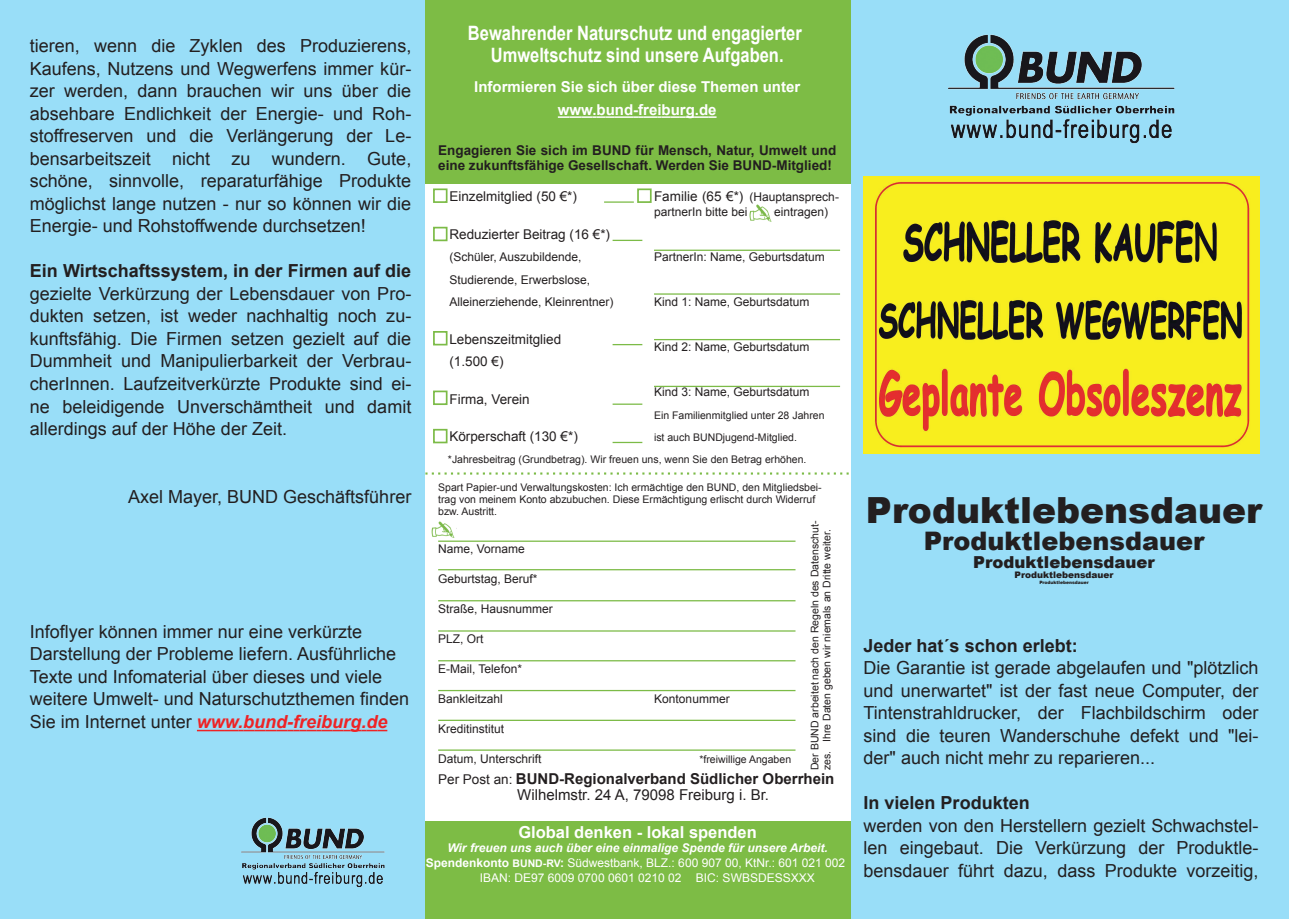
<style>
.page{position:relative;width:1289px;height:919px;background:#fff}
.page>*{position:absolute;margin:0;border:0;box-sizing:border-box;transform-origin:0 0}
.t1{font:900 36px "Arial";color:#231f20}
.t2{font:900 25.5px "Arial";color:#231f20}
.t3{font:700 19.8px/22.5px "Arial";color:#fff;text-align:center;scale:.83 1}
.t4{font:18px/22.5px "Arial";color:#231f20;text-align:justify}
.t5{font:700 18px "Arial";color:#231f20}
.t6{font:700 16.5px "Arial";color:#fff}
.t7{font:900 16.5px "Arial";color:#231f20}
.t8{font:700 15px/16.5px "Arial";color:#231f20}
.t9{font:700 15px/22.5px "Arial";color:#fff;text-align:center}
.t10{font:700 13.5px/15px "Arial";color:#231f20}
.t11{font:13.5px/22.5px "Arial";color:#231f20}
.t12{font:12px/22.5px "Arial";color:#231f20}
.t13{font:12px "Arial";color:#fff}
.t14{font:italic 700 12px "Arial";color:#fff}
.t15{font:10.5px/12px "Arial";color:#231f20}
.t16{font:900 9px "Arial";color:#231f20}
.t17{font:900 4.5px "Arial";color:#231f20}
.s1{font-weight:700;font-style:italic;color:#ee2325}
.s2{font-size:13.5px}
.s3{font-weight:400;font-size:13.5px}
.s4{font-weight:400}
.s5{font-weight:700}
.s6{font-weight:700;font-size:10.5px}
</style>
<div class="page">
<div style="left:0;top:0;width:1288px;height:918px;background:#99def8"></div>
<div style="left:425px;top:0;width:425px;height:918px;background:#fff"></div>
<div style="left:425px;top:821px;width:425px;height:97px;background:#7dbc45"></div>
<svg style="left:197px;top:729px;width:190px;height:2px"></svg>
<img style="left:948px;top:30px;width:226px;height:116px">
<div style="left:425px;top:0;width:425px;height:183px;background:#7dbc45"></div>
<svg style="left:558px;top:116px;width:158px;height:2px"></svg>
<div style="left:433px;top:188px;width:14px;height:15px;border:2px solid #7cbb47"></div>
<div style="left:433px;top:227px;width:14px;height:14px;border:2px solid #7cbb47"></div>
<div style="left:433px;top:331px;width:14px;height:14px;border:2px solid #7cbb47"></div>
<div style="left:433px;top:390px;width:14px;height:15px;border:2px solid #7cbb47"></div>
<div style="left:433px;top:429px;width:14px;height:14px;border:2px solid #7cbb47"></div>
<div style="left:637px;top:188px;width:14px;height:15px;border:2px solid #7cbb47"></div>
<img style="left:749px;top:205px;width:23px;height:17px">
<hr style="left:604px;top:201px;width:30px;height:2px;background:#7cbb47">
<hr style="left:612px;top:240px;width:30px;height:1px;background:#7cbb47">
<hr style="left:654px;top:249px;width:186px;height:2px;background:#7cbb47">
<hr style="left:654px;top:293px;width:186px;height:1px;background:#7cbb47">
<hr style="left:654px;top:339px;width:186px;height:1px;background:#7cbb47">
<hr style="left:612px;top:344px;width:30px;height:1px;background:#7cbb47">
<hr style="left:654px;top:386px;width:186px;height:1px;background:#7cbb47">
<hr style="left:612px;top:403px;width:30px;height:2px;background:#7cbb47">
<hr style="left:612px;top:442px;width:30px;height:1px;background:#7cbb47">
<svg style="left:425px;top:472px;width:424px;height:2px"></svg>
<img style="left:431px;top:521px;width:24px;height:17px">
<hr style="left:438px;top:540px;width:357px;height:2px;background:#7cbb47">
<hr style="left:438px;top:569px;width:357px;height:1px;background:#7cbb47">
<hr style="left:438px;top:600px;width:357px;height:1px;background:#7cbb47">
<hr style="left:438px;top:630px;width:357px;height:1px;background:#7cbb47">
<hr style="left:438px;top:660px;width:357px;height:1px;background:#7cbb47">
<hr style="left:438px;top:689px;width:357px;height:2px;background:#7cbb47">
<hr style="left:438px;top:719px;width:357px;height:2px;background:#7cbb47">
<hr style="left:438px;top:749px;width:357px;height:1px;background:#7cbb47">
<img style="left:863px;top:177px;width:396px;height:276px">
<img style="left:241px;top:814px;width:144px;height:74px">
<p class="t4" style="left:30px;top:35px;width:383px">tieren, wenn die Zyklen des Produzierens, Kaufens, Nutzens und Wegwerfens immer kür&shy;zer werden, dann brauchen wir uns über die absehbare Endlichkeit der Energie- und Roh&shy;stoffreserven und die Verlängerung der Le&shy;bensarbeitszeit nicht zu wundern. Gute, schöne, sinnvolle, reparaturfähige Produkte möglichst lange nutzen - nur so können wir die Energie- und Rohstoffwende durchsetzen!</p>
<p class="t5" style="left:30px;top:261px;width:383px">Ein Wirtschaftssystem, in der Firmen auf die</p>
<p class="t4" style="left:30px;top:282px;width:383px">gezielte Verkürzung der Lebensdauer von Pro&shy;dukten setzen, ist weder nachhaltig noch zu&shy;kunftsfähig. Die Firmen setzen gezielt auf die Dummheit und Manipulierbarkeit der Verbrau&shy;cherInnen. Laufzeitverkürzte Produkte sind ei&shy;ne beleidigende Unverschämtheit und damit allerdings auf der Höhe der Zeit.</p>
<p class="t4" style="left:128px;top:485px;width:285px">Axel Mayer, BUND Geschäftsführer</p>
<p class="t4" style="left:30px;top:620px;width:381px;text-align:left">Infoflyer können immer nur eine verkürzte Darstellung der Probleme liefern. Ausführliche Texte und Infomaterial über dieses und viele weitere Umwelt- und Naturschutzthemen finden Sie im Internet unter <span class="s1">www.bund-freiburg.de</span></p>
<p class="t3" style="left:468px;top:22px;width:404px">Bewahrender Naturschutz und engagierter<br>Umweltschutz sind unsere Aufgaben.</p>
<p class="t9" style="left:474px;top:76px;width:327px">Informieren Sie sich über diese Themen unter www.bund-freiburg.de</p>
<p class="t10" style="left:438px;top:143px;width:399px">Engagieren Sie sich im BUND für Mensch, Natur, Umwelt und eine zukunftsfähige Gesellschaft. Werden Sie BUND-Mitglied!</p>
<p class="t11" style="left:449px;top:185px;width:129px">Einzelmitglied (50 €*)</p>
<p class="t11" style="left:449px;top:223px;width:162px">Reduzierter Beitrag (16 €*)</p>
<p class="t12" style="left:449px;top:246px;width:166px">(Schüler, Auszubildende,<br>Studierende, Erwerbslose,<br>Alleinerziehende, Kleinrentner)</p>
<p class="t11" style="left:449px;top:328px;width:113px">Lebenszeitmitglied (1.500 €)</p>
<p class="t11" style="left:449px;top:388px;width:82px">Firma, Verein</p>
<p class="t11" style="left:449px;top:425px;width:130px">Körperschaft (130 €*)</p>
<p class="t12" style="left:654px;top:190px;width:186px;line-height:15px"><span class="s2">Familie (65 €*)</span> (Hauptansprech&shy;partnerIn bitte bei</p>
<p class="t12" style="left:774px;top:201px;width:56px">eintragen)</p>
<p class="t12" style="left:654px;top:246px;width:172px">PartnerIn: Name, Geburtsdatum</p>
<p class="t12" style="left:654px;top:291px;width:157px">Kind 1: Name, Geburtsdatum</p>
<p class="t12" style="left:654px;top:336px;width:157px">Kind 2: Name, Geburtsdatum</p>
<p class="t12" style="left:654px;top:381px;width:157px">Kind 3: Name, Geburtsdatum</p>
<p class="t15" style="left:654px;top:404px;width:172px;line-height:22.5px">Ein Familienmitglied unter 28 Jahren ist auch BUNDjugend-Mitglied.</p>
<p class="t15" style="left:448px;top:453px;width:360px">*Jahresbeitrag (Grundbetrag). Wir freuen uns, wenn Sie den Betrag erhöhen.</p>
<p class="t15" style="left:438px;top:481px;width:385px">Spart Papier-und Verwaltungskosten: Ich ermächtige den BUND, den Mitgliedsbei&shy;trag von meinem Konto abzubuchen. Diese Ermächtigung erlischt durch Widerruf bzw. Austritt.</p>
<p class="t12" style="left:438px;top:537px;width:88px">Name, Vorname</p>
<p class="t12" style="left:438px;top:567px;width:101px">Geburtstag, Beruf*</p>
<p class="t12" style="left:438px;top:597px;width:116px">Straße, Hausnummer</p>
<p class="t12" style="left:438px;top:627px;width:47px">PLZ, Ort</p>
<p class="t12" style="left:438px;top:657px;width:85px">E-Mail, Telefon*</p>
<p class="t12" style="left:438px;top:687px;width:66px">Bankleitzahl</p>
<p class="t12" style="left:654px;top:687px;width:77px">Kontonummer</p>
<p class="t12" style="left:438px;top:717px;width:68px">Kreditinstitut</p>
<p class="t12" style="left:438px;top:747px;width:105px">Datum, Unterschrift</p>
<p class="t15" style="left:699px;top:753px;width:93px">*freiwillige Angaben</p>
<p class="t8" style="left:517px;top:770px;width:318px;text-indent:-79px"><span class="s3">Per Post an:</span> BUND-Regionalverband Südlicher Oberrhein<br><span class="s4">Wilhelmstr. 24 A, 79098 Freiburg i. Br.</span></p>
<p class="t15" style="left:808px;top:770px;width:251px;rotate:-90deg">Der BUND arbeitet nach den Regeln des Datenschut&shy;zes. Ihre Daten geben wir niemals an Dritte weiter.</p>
<p class="t6" style="left:518px;top:823px;width:240px">Global denken - lokal spenden</p>
<p class="t14" style="left:447px;top:841px;width:382px">Wir freuen uns auch über eine einmalige Spende für unsere Arbeit.</p>
<p class="t13" style="left:426px;top:856px;width:421px"><span class="s5">Spendenkonto</span> <span class="s6">BUND-RV</span><span class="s5">:</span> Südwestbank, BLZ.: 600 907 00, KtNr.: 601 021 002</p>
<p class="t13" style="left:480px;top:871px;width:336px">IBAN: DE97 6009 0700 0601 0210 02 BIC: SWBSDESSXXX</p>
<h1 class="t1" style="left:866px;top:483px;width:398px">Produktlebensdauer</h1>
<h2 class="t2" style="left:923px;top:521px;width:282px">Produktlebensdauer</h2>
<p class="t7" style="left:973px;top:549px;width:183px">Produktlebensdauer</p>
<p class="t16" style="left:1014px;top:568px;width:101px">Produktlebensdauer</p>
<p class="t17" style="left:1039px;top:579px;width:51px">Produktlebensdauer</p>
<p class="t5" style="left:863px;top:635px;width:216px">Jeder hat´s schon erlebt:</p>
<p class="t4" style="left:863px;top:656px;width:396px">Die Garantie ist gerade abgelaufen und "plötzlich und unerwartet" ist der fast neue Computer, der Tintenstrahldrucker, der Flachbildschirm oder sind die teuren Wanderschuhe defekt und "lei&shy;der" auch nicht mehr zu reparieren...</p>
<p class="t5" style="left:863px;top:793px;width:168px">In vielen Produkten</p>
<p class="t4" style="left:863px;top:814px;width:396px">werden von den Herstellern gezielt Schwachstel&shy;len eingebaut. Die Verkürzung der Produktle&shy;bensdauer führt dazu, dass Produkte vorzeitig,</p>
</div>
